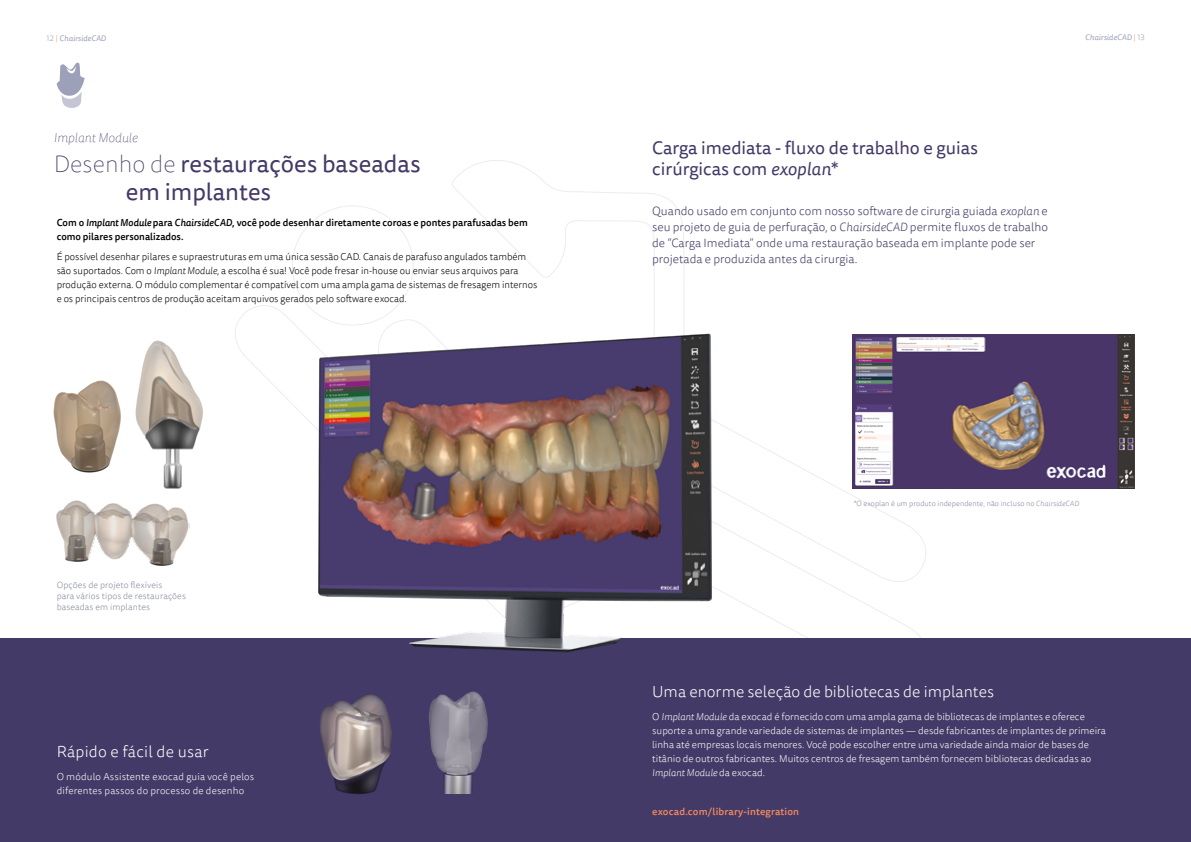
<style>
.page{position:relative;width:1191px;height:842px;background:#fff}
.page>*{position:absolute;margin:0;border:0;box-sizing:border-box;transform-origin:0 0}
.t1{font:24px/28px "Tisa Sans Pro";color:#433a67}
.t2{font:18px/21px "Tisa Sans Pro";color:#433a67}
.t3{font:300 16px "Tisa Sans Pro";color:#fff}
.t4{font:italic 100 13px "Tisa Sans Pro";color:#433a67}
.t5{font:300 12px/16px "Tisa Sans Pro";color:#433a67}
.t6{font:300 10px/14px "Tisa Sans Pro";color:#fff}
.t7{font:300 10px/14px "Tisa Sans Pro";color:#000}
.t8{font:500 10px/14px "Tisa Sans Pro";color:#000}
.t9{font:500 10px "Tisa Sans Pro";letter-spacing:.015em;color:#f08a5f}
.t10{font:300 9px/11px "Tisa Sans Pro";letter-spacing:.01em;color:#868a9e}
.t11{font:italic 8px "Tisa Sans Pro";color:#9ca0b9}
.t12{font:300 7.5px "Tisa Sans Pro";letter-spacing:.01em;color:#868a9e}
.s1{font-weight:300;font-style:normal}
.s2{font-weight:300;font-style:normal;color:#f08a5f}
.s3{font-weight:100}
.s4{font-style:italic}
</style>
<div class="page">
<div style="left:0;top:639px;width:1191px;height:203px;background:#433a67"></div>
<svg style="left:414px;top:320px;width:512px;height:266px"></svg>
<svg style="left:449px;top:160px;width:236px;height:162px"></svg>
<svg style="left:292px;top:205px;width:122px;height:117px"></svg>
<img style="left:853px;top:334px;width:281px;height:155px">
<img style="left:135px;top:340px;width:68px;height:149px">
<img style="left:53px;top:380px;width:68px;height:93px">
<img style="left:56px;top:500px;width:134px;height:66px">
<img style="left:289px;top:322px;width:450px;height:331px">
<img style="left:320px;top:694px;width:72px;height:100px">
<img style="left:429px;top:691px;width:59px;height:102px">
<svg style="left:57px;top:63px;width:28px;height:45px"></svg>
<p class="t11" style="left:47px;top:33px;width:61px"><span class="s1">12</span> <span class="s2">|</span> ChairsideCAD</p>
<p class="t11" style="left:1085px;top:32px;width:61px">ChairsideCAD <span class="s2">|</span> <span class="s1">13</span></p>
<h3 class="t4" style="left:54px;top:129px;width:85px">Implant Module</h3>
<h1 class="t1" style="left:126px;top:151px;width:296px;text-indent:-72px"><span class="s3">Desenho de</span> restaurações baseadas em implantes</h1>
<p class="t8" style="left:57px;top:216px;width:472px">Com o <span class="s4">Implant Module</span> para <span class="s4">ChairsideCAD</span>, você pode desenhar diretamente coroas e pontes parafusadas bem como pilares personalizados.</p>
<p class="t7" style="left:57px;top:250px;width:482px">É possível desenhar pilares e supraestruturas em uma única sessão CAD. Canais de parafuso angulados também são suportados. Com o <span class="s4">Implant Module</span>, a escolha é sua! Você pode fresar in-house ou enviar seus arquivos para produção externa. O módulo complementar é compatível com uma ampla gama de sistemas de fresagem internos e os principais centros de produção aceitam arquivos gerados pelo software exocad.</p>
<p class="t10" style="left:57px;top:580px;width:131px">Opções de projeto flexíveis<br>para vários tipos de restaurações baseadas em implantes</p>
<h3 class="t3" style="left:57px;top:741px;width:154px">Rápido e fácil de usar</h3>
<p class="t6" style="left:57px;top:770px;width:199px">O módulo Assistente exocad guia você pelos diferentes passos do processo de desenho</p>
<h2 class="t2" style="left:652px;top:138px;width:327px">Carga imediata - fluxo de trabalho e guias cirúrgicas com <span class="s4">exoplan</span>*</h2>
<p class="t5" style="left:652px;top:203px;width:397px">Quando usado em conjunto com nosso software de cirurgia guiada <span class="s4">exoplan</span> e seu projeto de guia de perfuração, o <span class="s4">ChairsideCAD</span> permite fluxos de trabalho de “Carga Imediata” onde uma restauração baseada em implante pode ser projetada e produzida antes da cirurgia.</p>
<p class="t12" style="left:853px;top:498px;width:227px"><span class="s4">*</span>O exoplan é um produto independente, não incluso no <span class="s4">ChairsideCAD</span></p>
<h3 class="t3" style="left:652px;top:681px;width:343px">Uma enorme seleção de bibliotecas de implantes</h3>
<p class="t6" style="left:652px;top:710px;width:455px">O <span class="s4">Implant Module</span> da exocad é fornecido com uma ampla gama de bibliotecas de implantes e oferece suporte a uma grande variedade de sistemas de implantes — desde fabricantes de implantes de primeira linha até empresas locais menores. Você pode escolher entre uma variedade ainda maior de bases de titânio de outros fabricantes. Muitos centros de fresagem também fornecem bibliotecas dedicadas ao <span class="s4">Implant Module</span> da exocad.</p>
<p class="t9" style="left:652px;top:804px;width:148px">exocad.com/library-integration</p>
</div>
